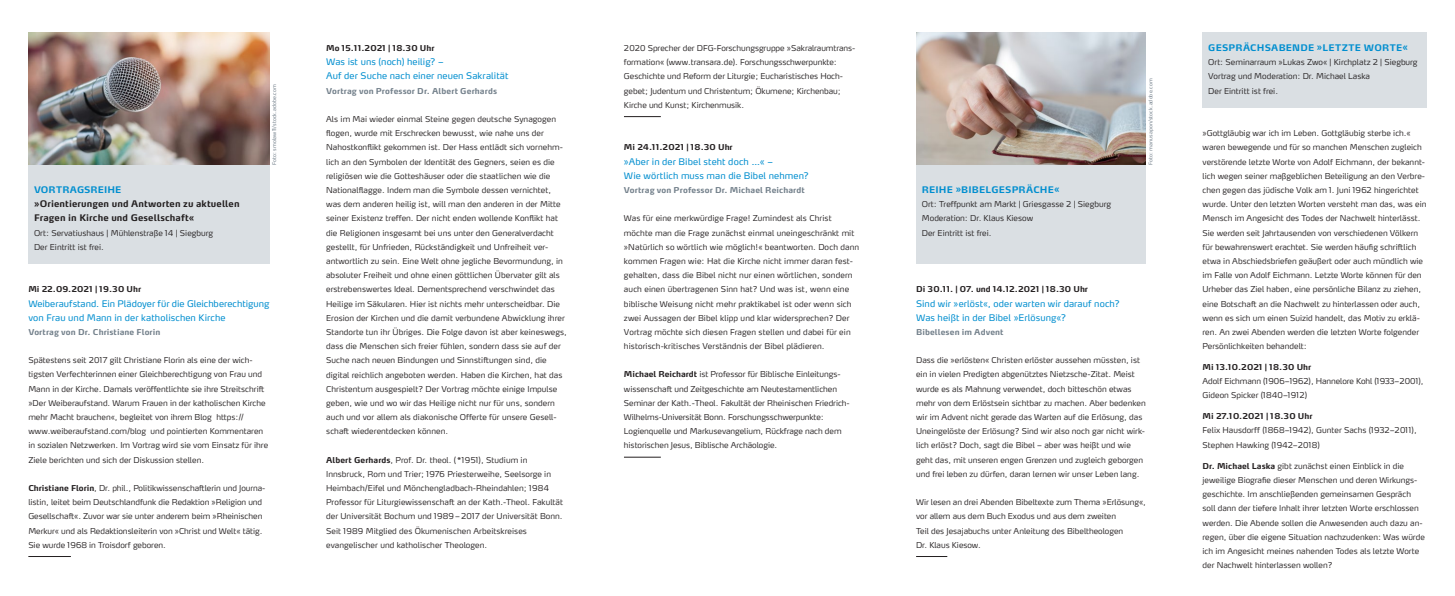
<style>
.page{position:relative;width:1455px;height:596px;background:#fff}
.page>*{position:absolute;margin:0;border:0;box-sizing:border-box;transform-origin:0 0}
.t1{font:9px/14.2px "Max OT";letter-spacing:.01em;color:#008ecf}
.t2{font:700 9px/14.2px "Max OT";letter-spacing:.01em;color:#231f20}
.t3{font:700 9px "Max OT";letter-spacing:.02em;color:#008ecf}
.t4{font:300 8px/14.2px "Max OT";color:#231f20}
.t5{font:700 8px "Max OT";letter-spacing:.01em;color:#727f8a}
.t6{font:700 8px "Max OT";letter-spacing:.01em;color:#231f20}
.t7{font:700 8px "Max OT";letter-spacing:.03em;color:#231f20}
.t8{font:5px "Max OT";letter-spacing:.02em;color:#727f8a}
.s1{font-weight:700}
</style>
<div class="page">
<hr style="left:28px;top:556px;width:43px;height:1px;background:#231f20">
<div style="left:28px;top:164px;width:241px;height:100px;background:#dadfe3"></div>
<hr style="left:624px;top:116px;width:36px;height:1px;background:#231f20">
<hr style="left:624px;top:456px;width:36px;height:1px;background:#231f20">
<hr style="left:916px;top:556px;width:31px;height:1px;background:#231f20">
<div style="left:916px;top:164px;width:229px;height:100px;background:#dadfe3"></div>
<img style="left:28px;top:33px;width:241px;height:131px">
<img style="left:916px;top:33px;width:229px;height:131px">
<div style="left:1202px;top:33px;width:224px;height:75px;background:#dadfe3"></div>
<p class="t7" style="left:326px;top:43px;width:110px">Mo 15.11.2021 | 18.30 Uhr</p>
<p class="t1" style="left:326px;top:55px;width:184px">Was ist uns (noch) heilig? –<br>Auf der Suche nach einer neuen Sakralität</p>
<p class="t5" style="left:326px;top:86px;width:172px">Vortrag von Professor Dr. Albert Gerhards</p>
<p class="t4" style="left:326px;top:112px;width:242px">Als im Mai wieder einmal Steine gegen deutsche Synagogen flogen, wurde mit Erschrecken bewusst, wie nahe uns der Nahostkonflikt gekommen ist. Der Hass entlädt sich vornehm&shy;lich an den Symbolen der Identität des Gegners, seien es die religiösen wie die Gotteshäuser oder die staatlichen wie die Nationalflagge. Indem man die Symbole dessen vernichtet, was dem anderen heilig ist, will man den anderen in der Mitte seiner Existenz treffen. Der nicht enden wollende Konflikt hat die Religionen insgesamt bei uns unter den Generalverdacht gestellt, für Unfrieden, Rückständigkeit und Unfreiheit ver&shy;antwortlich zu sein. Eine Welt ohne jegliche Bevormundung, in absoluter Freiheit und ohne einen göttlichen Übervater gilt als erstrebenswertes Ideal. Dementsprechend verschwindet das Heilige im Säkularen. Hier ist nichts mehr unterscheidbar. Die Erosion der Kirchen und die damit verbundene Abwicklung ihrer Standorte tun ihr Übriges. Die Folge davon ist aber keineswegs, dass die Menschen sich freier fühlen, sondern dass sie auf der Suche nach neuen Bindungen und Sinnstiftungen sind, die digital reichlich angeboten werden. Haben die Kirchen, hat das Christentum ausgespielt? Der Vortrag möchte einige Impulse geben, wie und wo wir das Heilige nicht nur für uns, sondern auch und vor allem als diakonische Offerte für unsere Gesell&shy;schaft wiederentdecken können.</p>
<p class="t4" style="left:326px;top:452px;width:238px"><span class="s1">Albert Gerhards</span>, Prof. Dr. theol. (*1951), Studium in Innsbruck, Rom und Trier; 1976 Priesterweihe, Seelsorge in Heimbach/Eifel und Mönchengladbach-Rheindahlen; 1984<br>Professor für Liturgiewissenschaft an der Kath.-Theol. Fakultät der Universität Bochum und 1989–2017 der Universität Bonn.<br>Seit 1989 Mitglied des Ökumenischen Arbeitskreises evangelischer und katholischer Theologen.</p>
<p class="t4" style="left:624px;top:41px;width:233px">2020 Sprecher der DFG-Forschungsgruppe »Sakralraumtrans&shy;formation« (www.transara.de). Forschungsschwerpunkte:<br>Geschichte und Reform der Liturgie; Eucharistisches Hoch&shy;gebet; Judentum und Christentum; Ökumene; Kirchenbau; Kirche und Kunst; Kirchenmusik.</p>
<p class="t6" style="left:624px;top:142px;width:110px">Mi 24.11.2021 | 18.30 Uhr</p>
<p class="t1" style="left:624px;top:154px;width:186px">»Aber in der Bibel steht doch …« –<br>Wie wörtlich muss man die Bibel nehmen?</p>
<p class="t5" style="left:624px;top:185px;width:182px">Vortrag von Professor Dr. Michael Reichardt</p>
<p class="t4" style="left:624px;top:211px;width:237px">Was für eine merkwürdige Frage! Zumindest als Christ möchte man die Frage zunächst einmal uneingeschränkt mit »Natürlich so wörtlich wie möglich!« beantworten. Doch dann kommen Fragen wie: Hat die Kirche nicht immer daran fest&shy;gehalten, dass die Bibel nicht nur einen wörtlichen, sondern auch einen übertragenen Sinn hat? Und was ist, wenn eine biblische Weisung nicht mehr praktikabel ist oder wenn sich zwei Aussagen der Bibel klipp und klar widersprechen? Der Vortrag möchte sich diesen Fragen stellen und dabei für ein historisch-kritisches Verständnis der Bibel plädieren.</p>
<p class="t4" style="left:624px;top:367px;width:227px"><span class="s1">Michael Reichardt</span> ist Professor für Biblische Einleitungs&shy;wissenschaft und Zeitgeschichte am Neutestamentlichen Seminar der Kath.-Theol. Fakultät der Rheinischen Friedrich-Wilhelms-Universität Bonn. Forschungsschwerpunkte:<br>Logienquelle und Markusevangelium, Rückfrage nach dem historischen Jesus, Biblische Archäologie.</p>
<p class="t8" style="left:271px;top:164px;width:82px;rotate:-90deg">Foto: smolaw11/stock.adobe.com</p>
<p class="t8" style="left:1147px;top:164px;width:87px;rotate:-90deg">Foto: manusapon/stock.adobe.com</p>
<p class="t3" style="left:921px;top:184px;width:139px">REIHE »BIBELGESPRÄCHE«</p>
<p class="t4" style="left:921px;top:197px;width:191px">Ort: Treffpunkt am Markt | Griesgasse 2 | Siegburg<br>Moderation: Dr. Klaus Kiesow<br>Der Eintritt ist frei.</p>
<p class="t3" style="left:34px;top:184px;width:89px">VORTRAGSREIHE</p>
<p class="t2" style="left:34px;top:196px;width:207px">»Orientierungen und Antworten zu aktuellen<br>Fragen in Kirche und Gesellschaft«</p>
<p class="t4" style="left:34px;top:225px;width:181px">Ort: Servatiushaus | Mühlenstraße 14 | Siegburg<br>Der Eintritt ist frei.</p>
<p class="t6" style="left:28px;top:284px;width:114px">Mi 22.09.2021 | 19.30 Uhr</p>
<p class="t1" style="left:28px;top:296px;width:242px">Weiberaufstand. Ein Plädoyer für die Gleichberechtigung von Frau und Mann in der katholischen Kirche</p>
<p class="t5" style="left:28px;top:327px;width:133px">Vortrag von Dr. Christiane Florin</p>
<p class="t4" style="left:28px;top:353px;width:241px">Spätestens seit 2017 gilt Christiane Florin als eine der wich&shy;tigsten Verfechterinnen einer Gleichberechtigung von Frau und Mann in der Kirche. Damals veröffentlichte sie ihre Streitschrift »Der Weiberaufstand. Warum Frauen in der katholischen Kirche mehr Macht brauchen«, begleitet von ihrem Blog https:// www.weiberaufstand.com/blog und pointierten Kommentaren in sozialen Netzwerken. Im Vortrag wird sie vom Einsatz für ihre Ziele berichten und sich der Diskussion stellen.</p>
<p class="t4" style="left:28px;top:480px;width:238px"><span class="s1">Christiane Florin</span>, Dr. phil., Politikwissenschaftlerin und Journa&shy;listin, leitet beim Deutschlandfunk die Redaktion »Religion und Gesellschaft«. Zuvor war sie unter anderem beim »Rheinischen Merkur« und als Redaktionsleiterin von »Christ und Welt« tätig.<br>Sie wurde 1968 in Troisdorf geboren.</p>
<p class="t6" style="left:916px;top:284px;width:173px">Di 30.11. | 07. und 14.12.2021 | 18.30 Uhr</p>
<p class="t1" style="left:916px;top:296px;width:205px">Sind wir »erlöst«, oder warten wir darauf noch?<br>Was heißt in der Bibel »Erlösung«?</p>
<p class="t5" style="left:916px;top:327px;width:89px">Bibellesen im Advent</p>
<p class="t4" style="left:916px;top:353px;width:231px">Dass die »erlösten« Christen erlöster aussehen müssten, ist ein in vielen Predigten abgenütztes Nietzsche-Zitat. Meist wurde es als Mahnung verwendet, doch bitteschön etwas mehr von dem Erlöstsein sichtbar zu machen. Aber bedenken wir im Advent nicht gerade das Warten auf die Erlösung, das Uneingelöste der Erlösung? Sind wir also noch gar nicht wirk&shy;lich erlöst? Doch, sagt die Bibel – aber was heißt und wie geht das, mit unseren engen Grenzen und zugleich geborgen und frei leben zu dürfen, daran lernen wir unser Leben lang.</p>
<p class="t4" style="left:916px;top:495px;width:231px">Wir lesen an drei Abenden Bibeltexte zum Thema »Erlösung«, vor allem aus dem Buch Exodus und aus dem zweiten<br>Teil des Jesajabuchs unter Anleitung des Bibeltheologen<br>Dr. Klaus Kiesow.</p>
<p class="t3" style="left:1208px;top:42px;width:201px">GESPRÄCHSABENDE »LETZTE WORTE«</p>
<p class="t4" style="left:1208px;top:55px;width:211px">Ort: Seminarraum »Lukas Zwo« | Kirchplatz 2 | Siegburg<br>Vortrag und Moderation: Dr. Michael Laska<br>Der Eintritt ist frei.</p>
<p class="t4" style="left:1202px;top:126px;width:225px">»Gottgläubig war ich im Leben. Gottgläubig sterbe ich.« waren bewegende und für so manchen Menschen zugleich verstörende letzte Worte von Adolf Eichmann, der bekannt&shy;lich wegen seiner maßgeblichen Beteiligung an den Verbre&shy;chen gegen das jüdische Volk am 1. Juni 1962 hingerichtet wurde. Unter den letzten Worten versteht man das, was ein Mensch im Angesicht des Todes der Nachwelt hinterlässt.<br>Sie werden seit Jahrtausenden von verschiedenen Völkern für bewahrenswert erachtet. Sie werden häufig schriftlich etwa in Abschiedsbriefen geäußert oder auch mündlich wie im Falle von Adolf Eichmann. Letzte Worte können für den Urheber das Ziel haben, eine persönliche Bilanz zu ziehen, eine Botschaft an die Nachwelt zu hinterlassen oder auch, wenn es sich um einen Suizid handelt, das Motiv zu erklä&shy;ren. An zwei Abenden werden die letzten Worte folgender Persönlichkeiten behandelt:</p>
<p class="t6" style="left:1202px;top:362px;width:110px">Mi 13.10.2021 | 18.30 Uhr</p>
<p class="t4" style="left:1202px;top:374px;width:222px">Adolf Eichmann (1906–1962), Hannelore Kohl (1933–2001),<br>Gideon Spicker (1840–1912)</p>
<p class="t6" style="left:1202px;top:411px;width:111px">Mi 27.10.2021 | 18.30 Uhr</p>
<p class="t4" style="left:1202px;top:423px;width:216px">Felix Hausdorff (1868–1942), Gunter Sachs (1932–2011),<br>Stephen Hawking (1942–2018)</p>
<p class="t4" style="left:1202px;top:458px;width:224px"><span class="s1">Dr. Michael Laska</span> gibt zunächst einen Einblick in die jeweilige Biografie dieser Menschen und deren Wirkungs&shy;geschichte. Im anschließenden gemeinsamen Gespräch soll dann der tiefere Inhalt ihrer letzten Worte erschlossen werden. Die Abende sollen die Anwesenden auch dazu an&shy;regen, über die eigene Situation nachzudenken: Was würde ich im Angesicht meines nahenden Todes als letzte Worte der Nachwelt hinterlassen wollen?</p>
</div>
